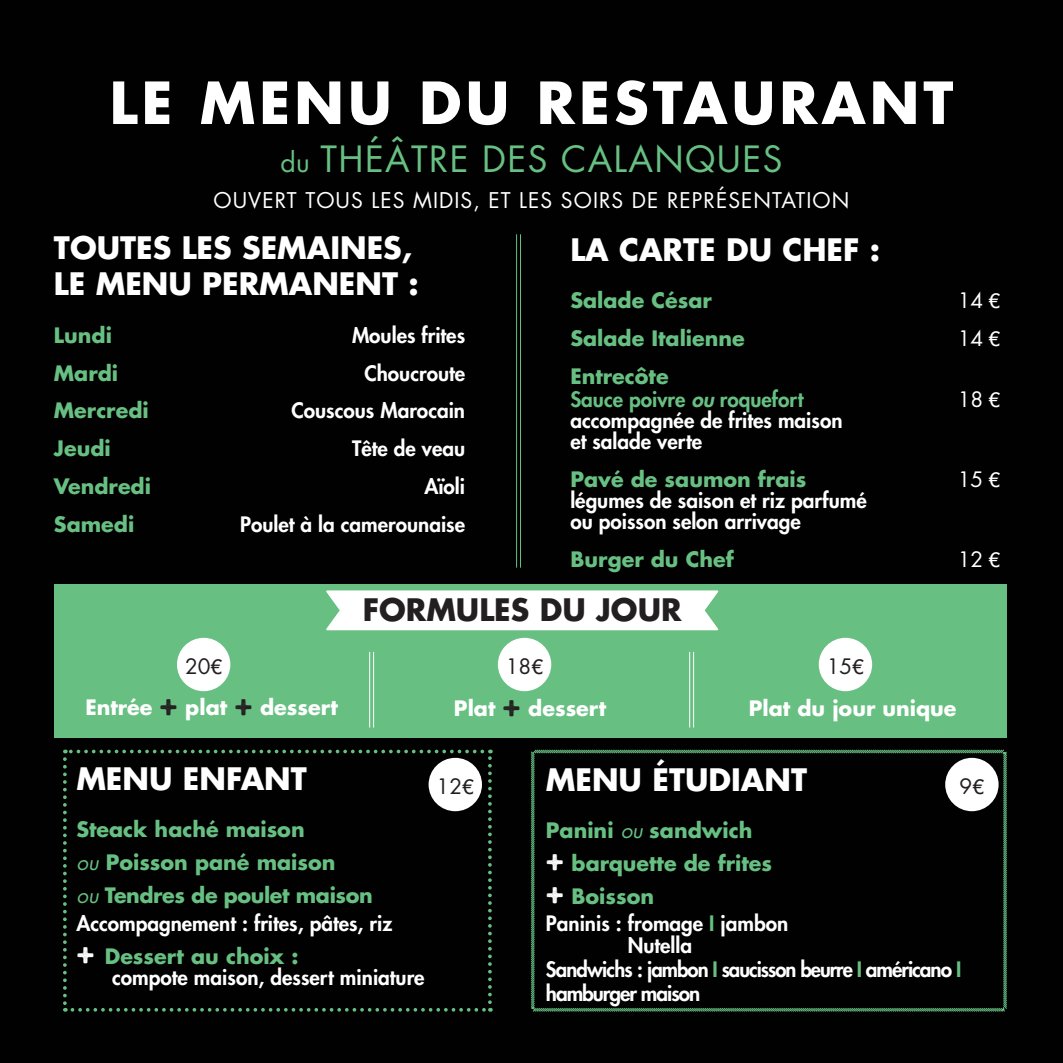
<style>
.page{position:relative;width:1063px;height:1063px;background:#010101}
.page>*{position:absolute;margin:0;border:0;box-sizing:border-box;transform-origin:0 0}
.t1{font:700 56.46px "Futura";letter-spacing:.07em;color:#fff}
.t2{font:35.22px "Futura";letter-spacing:.04em;color:#67c082}
.t3{font:700 30.12px "Futura";color:#fff}
.t4{font:700 30.12px "Futura";color:#231f20}
.t5{font:21.09px "Futura";letter-spacing:.05em;color:#fff}
.t6{font:700 20.73px "Futura";color:#fff}
.t7{font:20.73px "Futura";color:#231f20}
.t8{font:800 20.7px/22.2px "Futura";color:#fff}
.t9{font:700 20.7px "Futura";color:#67c082}
.t10{font:800 20.7px/23.8px "Futura";letter-spacing:-.05em;color:#fff}
.t11{font:700 20.7px/33px "Futura";letter-spacing:-.02em;color:#67c082}
.t12{font:800 20.7px "Futura";color:#67c082}
.t13{font:20.7px "Futura";color:#fff}
.s1{font-size:26.73px}
.s2{font-family:"Helvetica Neue"}
.s3{font-style:italic}
.s4{font-family:"BERNIER Distressed";font-weight:400;font-size:42.36px;color:#231f20}
.s5{font-weight:400;font-style:italic}
.s6{font-family:"BERNIER Distressed";font-weight:400;font-size:42.36px;color:#fff}
.s7{color:#67c082}
</style>
<div class="page">
<hr style="left:520px;top:234px;width:1px;height:334px;background:#67c082">
<hr style="left:516px;top:234px;width:1px;height:334px;background:#67c082">
<div style="left:54px;top:584px;width:953px;height:154px;background:#67c082"></div>
<hr style="left:373px;top:652px;width:1px;height:76px;background:#fff">
<hr style="left:369px;top:652px;width:1px;height:76px;background:#fff">
<hr style="left:693px;top:652px;width:1px;height:76px;background:#fff">
<hr style="left:689px;top:652px;width:1px;height:76px;background:#fff">
<div style="left:819px;top:638px;width:53px;height:53px;background:#fff;border-radius:50%"></div>
<div style="left:498px;top:638px;width:53px;height:53px;background:#fff;border-radius:50%"></div>
<div style="left:177px;top:638px;width:53px;height:53px;background:#fff;border-radius:50%"></div>
<div style="left:326px;top:590px;width:392px;height:40px;background:#fff"></div>
<svg style="left:531px;top:749px;width:476px;height:263px"></svg>
<div style="left:945px;top:758px;width:54px;height:53px;background:#fff;border-radius:50%"></div>
<svg style="left:63px;top:750px;width:429px;height:262px"></svg>
<div style="left:429px;top:758px;width:53px;height:53px;background:#fff;border-radius:50%"></div>
<p class="t1" style="left:110px;top:64px;width:845px">LE MENU DU RESTAURANT</p>
<p class="t2" style="left:281px;top:135px;width:503px"><span class="s1">du</span> THÉÂTRE DES CALANQUES</p>
<p class="t5" style="left:214px;top:186px;width:637px">OUVERT TOUS LES MIDIS, ET LES SOIRS DE REPRÉSENTATION</p>
<p class="t3" style="left:54px;top:227px;width:360px">TOUTES LES SEMAINES,</p>
<p class="t3" style="left:54px;top:263px;width:366px">LE MENU PERMANENT :</p>
<p class="t9" style="left:54px;top:320px;width:59px">Lundi</p>
<p class="t8" style="left:352px;top:323px;width:115px">Moules frites</p>
<p class="t9" style="left:54px;top:358px;width:66px">Mardi</p>
<p class="t8" style="left:364px;top:361px;width:102px">Choucroute</p>
<p class="t9" style="left:54px;top:396px;width:96px">Mercredi</p>
<p class="t8" style="left:291px;top:399px;width:175px">Couscous Marocain</p>
<p class="t9" style="left:54px;top:434px;width:58px">Jeudi</p>
<p class="t8" style="left:352px;top:437px;width:115px">Tête de veau</p>
<p class="t9" style="left:54px;top:472px;width:99px">Vendredi</p>
<p class="t8" style="left:424px;top:475px;width:42px">Aïoli</p>
<p class="t9" style="left:54px;top:510px;width:82px">Samedi</p>
<p class="t8" style="left:240px;top:513px;width:226px">Poulet à la camerounaise</p>
<p class="t3" style="left:570px;top:228px;width:311px">LA CARTE DU CHEF :</p>
<p class="t9" style="left:570px;top:285px;width:143px">Salade César</p>
<p class="t13" style="left:958px;top:286px;width:44px">14 <span class="s2">€</span></p>
<p class="t9" style="left:570px;top:323px;width:176px">Salade Italienne</p>
<p class="t13" style="left:958px;top:324px;width:44px">14 <span class="s2">€</span></p>
<p class="t9" style="left:570px;top:361px;width:100px">Entrecôte</p>
<p class="t12" style="left:570px;top:385px;width:235px">Sauce poivre <span class="s3">ou</span> roquefort</p>
<p class="t13" style="left:958px;top:385px;width:44px">18 <span class="s2">€</span></p>
<p class="t8" style="left:570px;top:409px;width:274px">accompagnée de frites maison</p>
<p class="t8" style="left:570px;top:430px;width:133px">et salade verte</p>
<p class="t9" style="left:570px;top:465px;width:238px">Pavé de saumon frais</p>
<p class="t13" style="left:958px;top:465px;width:44px">15 <span class="s2">€</span></p>
<p class="t8" style="left:570px;top:489px;width:298px">légumes de saison et riz parfumé</p>
<p class="t8" style="left:570px;top:510px;width:232px">ou poisson selon arrivage</p>
<p class="t9" style="left:570px;top:544px;width:165px">Burger du Chef</p>
<p class="t13" style="left:958px;top:545px;width:44px">12 <span class="s2">€</span></p>
<p class="t4" style="left:363px;top:589px;width:320px">FORMULES DU JOUR</p>
<p class="t7" style="left:185px;top:652px;width:39px">20<span class="s2">€</span></p>
<p class="t7" style="left:506px;top:652px;width:39px">18<span class="s2">€</span></p>
<p class="t7" style="left:827px;top:652px;width:39px">15<span class="s2">€</span></p>
<p class="t6" style="left:85px;top:693px;width:254px">Entrée <span class="s4">+</span> plat <span class="s4">+</span> dessert</p>
<p class="t6" style="left:454px;top:694px;width:154px">Plat <span class="s4">+</span> dessert</p>
<p class="t6" style="left:749px;top:693px;width:209px">Plat du jour unique</p>
<p class="t3" style="left:546px;top:758px;width:263px">MENU ÉTUDIANT</p>
<p class="t9" style="left:546px;top:815px;width:208px">Panini <span class="s5">ou</span> sandwich</p>
<p class="t9" style="left:546px;top:848px;width:228px"><span class="s6">+</span> barquette de frites</p>
<p class="t9" style="left:546px;top:881px;width:110px"><span class="s6">+</span> Boisson</p>
<p class="t8" style="left:628px;top:912px;width:162px;text-indent:-82px">Paninis : fromage <span class="s7">I</span> jambon<br>Nutella</p>
<p class="t10" style="left:546px;top:957px;width:417px">Sandwichs : jambon <span class="s7">I</span> saucisson beurre <span class="s7">I</span> américano <span class="s7">I </span>hamburger maison</p>
<p class="t3" style="left:76px;top:758px;width:232px">MENU ENFANT</p>
<p class="t7" style="left:960px;top:773px;width:26px">9<span class="s2">€</span></p>
<p class="t9" style="left:76px;top:815px;width:230px">Steack haché maison</p>
<p class="t11" style="left:76px;top:845px;width:298px"><span class="s5">ou</span> Poisson pané maison<br><span class="s5">ou</span> Tendres de poulet maison</p>
<p class="t8" style="left:76px;top:911px;width:317px">Accompagnement : frites, pâtes, riz</p>
<p class="t9" style="left:76px;top:941px;width:224px"><span class="s6">+</span> Dessert au choix :</p>
<p class="t8" style="left:112px;top:965px;width:314px">compote maison, dessert miniature</p>
<p class="t7" style="left:437px;top:773px;width:39px">12<span class="s2">€</span></p>
</div>
